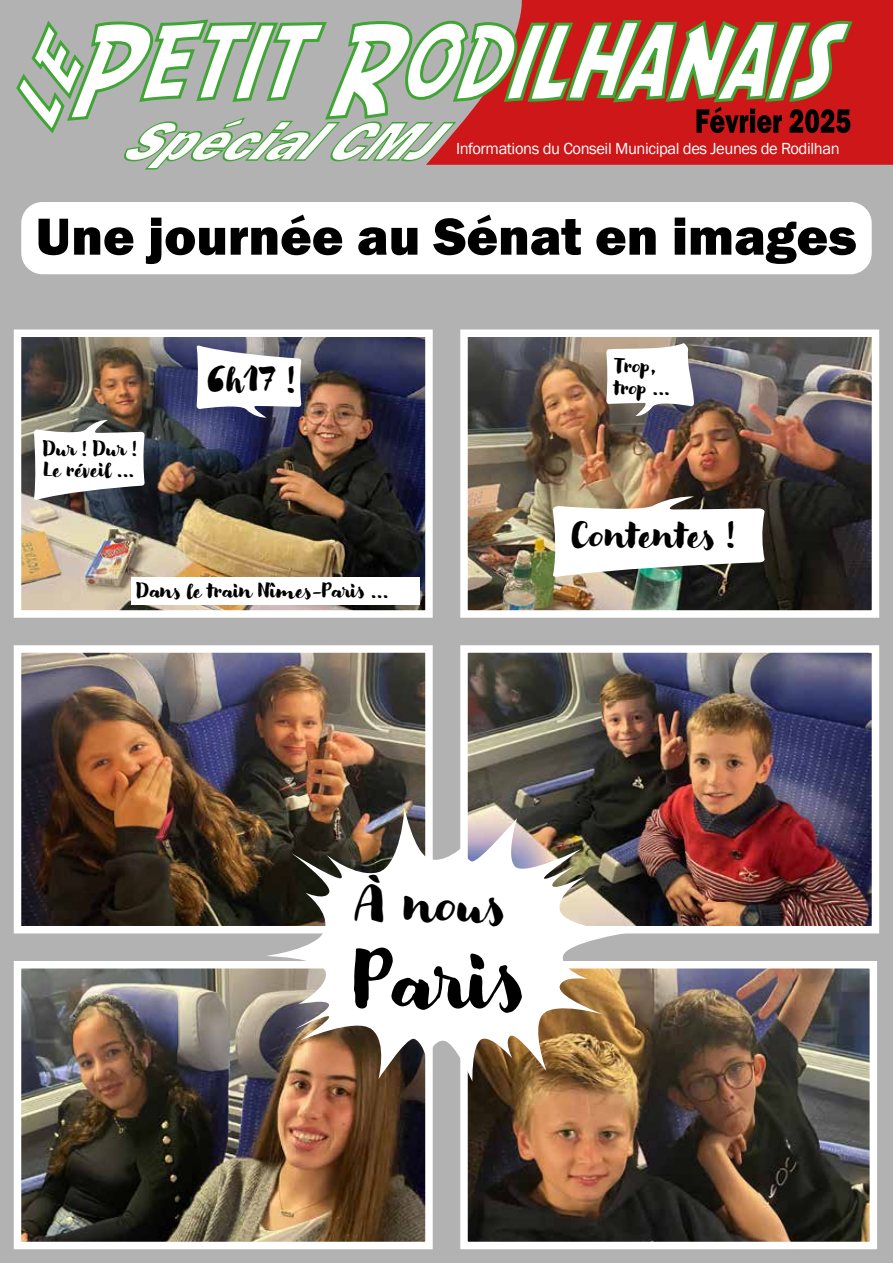
<style>
.page{position:relative;width:893px;height:1263px;background:#b3b2b2}
.page>*{position:absolute;margin:0;border:0;box-sizing:border-box;transform-origin:0 0}
.t1{font:72px "Modern Love";color:#000}
.t2{font:800 54px "Franklin Gothic";color:#000}
.t3{font:45px "Modern Love";color:#000}
.t4{font:31.5px "Modern Love";letter-spacing:-.02em;color:#000}
.t5{font:31.5px "Modern Love";color:#000}
.t6{font:18px/21.6px "Modern Love";color:#000}
.t7{font:16.5px "Franklin Gothic";letter-spacing:-.025em;color:#fff}
</style>
<div class="page">
<div style="left:462px;top:0;width:431px;height:165px;background:#cd1719"></div>
<svg style="left:16px;top:20px;width:49px;height:113px"></svg>
<svg style="left:65px;top:17px;width:789px;height:105px"></svg>
<svg style="left:107px;top:116px;width:355px;height:54px"></svg>
<svg style="left:696px;top:107px;width:154px;height:26px;background:#690b0c"></svg>
<div style="left:21px;top:202px;width:851px;height:72px;background:#fff;border-radius:21px"></div>
<img style="left:13px;top:329px;width:420px;height:289px">
<img style="left:13px;top:961px;width:420px;height:289px">
<img style="left:460px;top:645px;width:420px;height:289px">
<img style="left:460px;top:329px;width:420px;height:289px">
<img style="left:13px;top:645px;width:420px;height:289px">
<img style="left:460px;top:961px;width:417px;height:289px">
<svg style="left:34px;top:420px;width:111px;height:80px;background:#d0d0cf"></svg>
<svg style="left:197px;top:345px;width:104px;height:73px;background:#d0d1d9"></svg>
<svg style="left:606px;top:343px;width:88px;height:73px;background:#dad8d7"></svg>
<div style="left:131px;top:577px;width:289px;height:28px;background:#fff"></div>
<svg style="left:553px;top:496px;width:212px;height:81px;background:#d4d3ce"></svg>
<img style="left:265px;top:809px;width:361px;height:272px">
<p class="t7" style="left:456px;top:138px;width:385px">Informations du Conseil Municipal des Jeunes de Rodilhan</p>
<h2 class="t2" style="left:36px;top:202px;width:822px">Une journée au Sénat en images</h2>
<p class="t6" style="left:43px;top:438px;width:96px">Dur ! Dur !<br>Le réveil ...</p>
<h3 class="t5" style="left:207px;top:362px;width:90px">6h17 !</h3>
<p class="t6" style="left:136px;top:580px;width:254px">Dans le train Nîmes-Paris ...</p>
<p class="t6" style="left:614px;top:355px;width:44px">Trop,</p>
<p class="t6" style="left:614px;top:377px;width:57px">trop ...</p>
<h3 class="t4" style="left:572px;top:517px;width:165px">Contentes !</h3>
<h3 class="t3" style="left:354px;top:878px;width:155px">À nous</h3>
<h1 class="t1" style="left:354px;top:940px;width:175px">Paris</h1>
</div>
